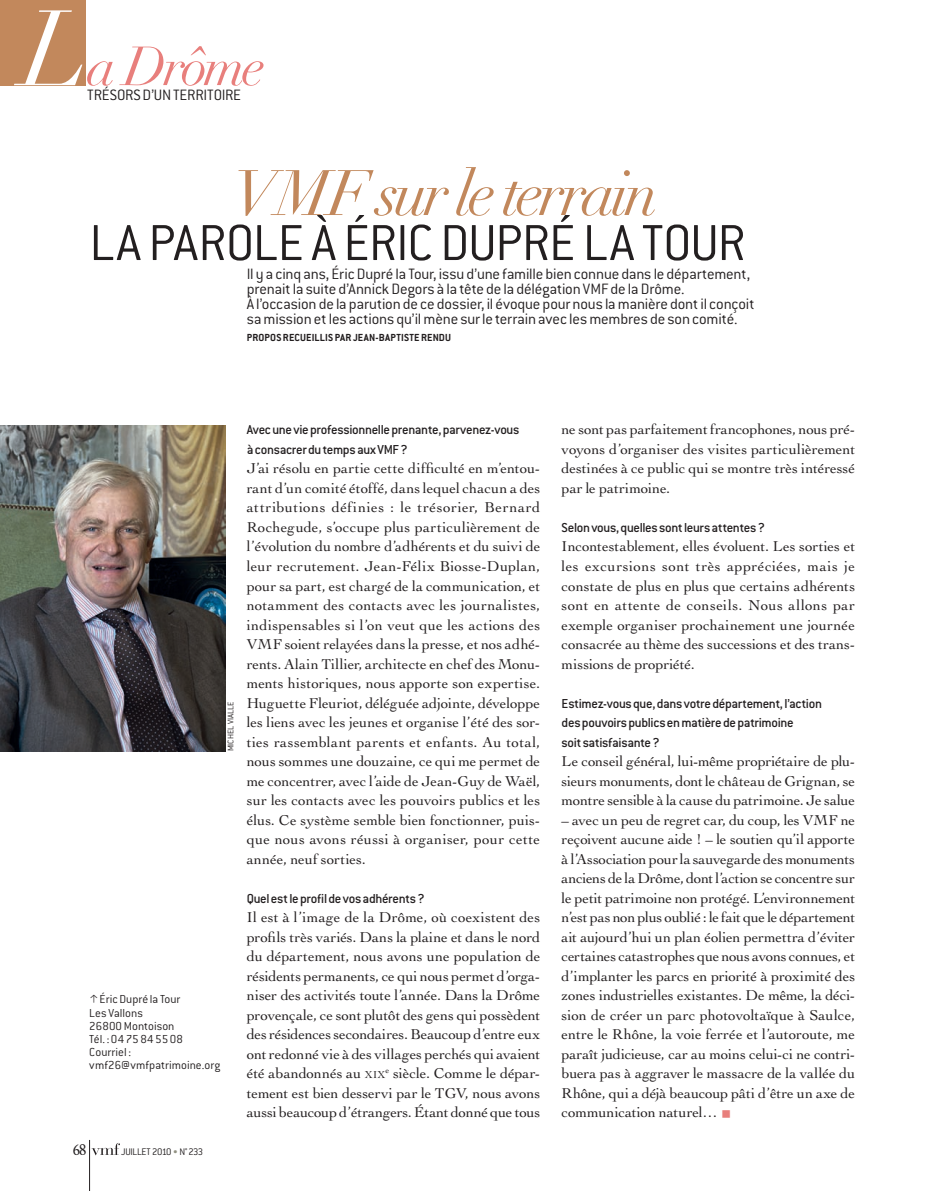
<style>
.page{position:relative;width:936px;height:1191px;background:#fff}
.page>*{position:absolute;margin:0;border:0;box-sizing:border-box;transform-origin:0 0}
.t1{font:italic 63px "Didot LH";letter-spacing:-.065em;color:#c2885c}
.t2{font:300 55.5px "Conduit ITC";letter-spacing:-.02em;color:#231f20}
.t3{font:italic 54px "Didot LH";letter-spacing:-.065em;color:#e87f7c}
.t4{font:21px "Disturbance";color:#231f20}
.t5{font:300 16.5px/15px "Conduit ITC";letter-spacing:-.01em;color:#231f20}
.t6{font:15px/19.5px "Cochin";letter-spacing:-.005em;color:#231f20;text-align:justify}
.t7{font:500 14.25px/19.5px "Conduit ITC";letter-spacing:-.02em;color:#231f20}
.t8{font:300 12.75px/13.2px "Conduit ITC";letter-spacing:.005em;color:#231f20}
.t9{font:700 11.25px "Conduit ITC";letter-spacing:.015em;color:#231f20}
.t10{font:300 10.5px "Conduit ITC";letter-spacing:-.04em;color:#231f20}
.t11{font:300 9px "Conduit ITC";color:#231f20}
.s1{font-size:105px;color:#fff}
.s2{color:#929283}
.s3{font-size:10.5px}
</style>
<div class="page">
<hr style="left:89px;top:1140px;width:1px;height:51px;background:#231f20">
<svg style="left:91px;top:1143px;width:29px;height:12px"></svg>
<div style="left:0;top:0;width:85px;height:85px;background:#c2885c"></div>
<img style="left:0;top:425px;width:225px;height:326px">
<h3 class="t3" style="left:23px;top:34px;width:243px"><span class="s1">L</span>a Drôme</h3>
<p class="t5" style="left:87px;top:87px;width:155px">trésors d’un territoire</p>
<h1 class="t1" style="left:234px;top:156px;width:426px">VMF sur le terrain</h1>
<h2 class="t2" style="left:89px;top:212px;width:657px">La parole à Éric Dupré la Tour</h2>
<p class="t5" style="left:247px;top:267px;width:509px">Il y a cinq ans, Éric Dupré la Tour, issu d’une famille bien connue dans le département, prenait la suite d’Annick Degors à la tête de la délégation VMF de la Drôme.<br>À l’occasion de la parution de ce dossier, il évoque pour nous la manière dont il conçoit sa mission et les actions qu’il mène sur le terrain avec les membres de son comité.</p>
<p class="t9" style="left:247px;top:331px;width:206px">PROPOSRECUEILLIS PAR JEAN-BAPTISTE RENDU</p>
<p class="t11" style="left:226px;top:751px;width:51px;rotate:-90deg">michel vialle</p>
<p class="t8" style="left:89px;top:992px;width:132px;text-indent:10px">Éric Dupré la Tour<br>Les Vallons<br>26800 Montoison<br>Tél.: 0475845508<br>Courriel : vmf26@vmfpatrimoine.org</p>
<h3 class="t4" style="left:72px;top:1140px;width:17px">68</h3>
<p class="t10" style="left:121px;top:1146px;width:83px">juillet 2010 <span class="s2">•</span> n°233</p>
<p class="t7" style="left:247px;top:420px;width:274px">Avec une vie professionnelle prenante, parvenez-vous à consacrer du temps aux VMF?</p>
<p class="t6" style="left:247px;top:459px;width:295px">J’ai résolu en partie cette difficulté en m’entou&shy;rant d’un comité étoffé, dans lequel chacun a des attributions définies : le trésorier, Bernard Rochegude, s’occupe plus particulièrement de l’évolution du nombre d’adhérents et du suivi de leur recrutement. Jean-Félix Biosse-Duplan, pour sa part, est chargé de la communication, et notamment des contacts avec les journalistes, indispensables si l’on veut que les actions des VMF soient relayées dans la presse, et nos adhé&shy;rents. Alain Tillier, architecte en chef des Monu&shy;ments historiques, nous apporte son expertise.<br>Huguette Fleuriot, déléguée adjointe, développe les liens avec les jeunes et organise l’été des sor&shy;ties rassemblant parents et enfants. Au total, nous sommes une douzaine, ce qui me permet de me concentrer, avec l’aide de Jean-Guy de Waël, sur les contacts avec les pouvoirs publics et les élus. Ce système semble bien fonctionner, puis&shy;que nous avons réussi à organiser, pour cette année, neuf sorties.</p>
<p class="t7" style="left:247px;top:888px;width:179px">Quel est le profil de vos adhérents?</p>
<p class="t6" style="left:247px;top:907px;width:295px">Il est à l’image de la Drôme, où coexistent des profils très variés. Dans la plaine et dans le nord du département, nous avons une population de résidents permanents, ce qui nous permet d’orga&shy;niser des activités toute l’année. Dans la Drôme provençale, ce sont plutôt des gens qui possèdent des résidences secondaires. Beaucoup d’entre eux ont redonné vie à des villages perchés qui avaient été abandonnés au <span class="s3">xix</span><sup>e</sup> siècle. Comme le dépar&shy;tement est bien desservi par le TGV, nous avons aussi beaucoup d’étrangers. Étant donné que tous</p>
<p class="t6" style="left:561px;top:420px;width:295px">ne sont pas parfaitement francophones, nous pré&shy;voyons d’organiser des visites particulièrement destinées à ce public qui se montre très intéressé par le patrimoine.</p>
<p class="t7" style="left:561px;top:517px;width:205px">Selon vous, quelles sont leurs attentes?</p>
<p class="t6" style="left:561px;top:537px;width:295px">Incontestablement, elles évoluent. Les sorties et les excursions sont très appréciées, mais je constate de plus en plus que certains adhérents sont en attente de conseils. Nous allons par exemple organiser prochainement une journée consacrée au thème des successions et des trans&shy;missions de propriété.</p>
<p class="t7" style="left:561px;top:693px;width:262px">Estimez-vous que, dans votre département, l’action des pouvoirs publics en matière de patrimoine<br>soit satisfaisante?</p>
<p class="t6" style="left:561px;top:751px;width:295px">Le conseil général, lui-même propriétaire de plu&shy;sieurs monuments, dont le château de Grignan, se montre sensible à la cause du patrimoine. Je salue</p>
<p class="t6" style="left:561px;top:810px;width:295px">– avec un peu de regret car, du coup, les VMF ne reçoivent aucune aide ! – le soutien qu’il apporte à l’Association pour la sauvegarde des monuments anciens de la Drôme, dont l’action se concentre sur le petit patrimoine non protégé. L’environnement n’est pas non plus oublié : le fait que le département ait aujourd’hui un plan éolien permettra d’éviter certaines catastrophes que nous avons connues, et d’implanter les parcs en priorité à proximité des zones industrielles existantes. De même, la déci&shy;sion de créer un parc photovoltaïque à Saulce, entre le Rhône, la voie ferrée et l’autoroute, me paraît judicieuse, car au moins celui-ci ne contri&shy;buera pas à aggraver le massacre de la vallée du Rhône, qui a déjà beaucoup pâti d’être un axe de communication naturel…</p>
</div>
